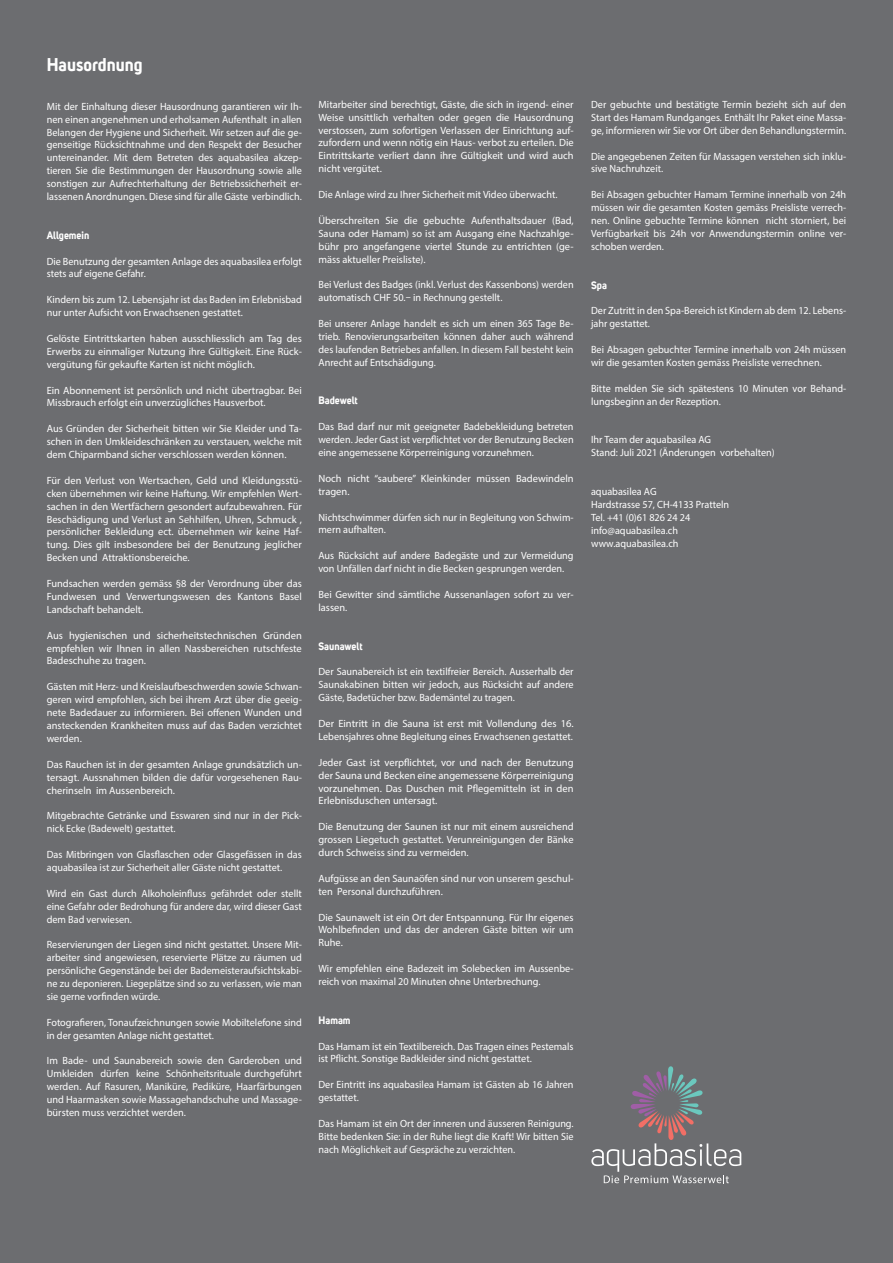
<style>
.page{position:relative;width:893px;height:1263px;background:#6c6d70}
.page>*{position:absolute;margin:0;border:0;box-sizing:border-box;transform-origin:0 0}
.t1{font:700 18px "Uni Sans";color:#fff}
.t2{font:10.5px/12.9px "Myriad Pro";color:#fff;text-align:justify}
.t3{font:700 10.5px "Uni Sans";color:#fff}
</style>
<div class="page">
<svg style="left:591px;top:1066px;width:150px;height:117px"></svg>
<p class="t1" style="left:47px;top:54px;width:97px">Hausordnung</p>
<p class="t2" style="left:47px;top:100px;width:257px">Mit der Einhaltung dieser Hausordnung garantieren wir Ih&shy;nen einen angenehmen und erholsamen Aufenthalt in allen Belangen der Hygiene und Sicherheit. Wir setzen auf die ge&shy;genseitige Rücksichtnahme und den Respekt der Besucher untereinander. Mit dem Betreten des aquabasilea akzep&shy;tieren Sie die Bestimmungen der Hausordnung sowie alle sonstigen zur Aufrechterhaltung der Betriebssicherheit er&shy;lassenen Anordnungen. Diese sind für alle Gäste verbindlich.</p>
<p class="t3" style="left:47px;top:229px;width:44px">Allgemein</p>
<p class="t2" style="left:47px;top:254px;width:257px">Die Benutzung der gesamten Anlage des aquabasilea erfolgt stets auf eigene Gefahr.</p>
<p class="t2" style="left:47px;top:293px;width:257px">Kindern bis zum 12. Lebensjahr ist das Baden im Erlebnisbad nur unter Aufsicht von Erwachsenen gestattet.</p>
<p class="t2" style="left:47px;top:332px;width:257px">Gelöste Eintrittskarten haben ausschliesslich am Tag des Erwerbs zu einmaliger Nutzung ihre Gültigkeit. Eine Rück&shy;vergütung für gekaufte Karten ist nicht möglich.</p>
<p class="t2" style="left:47px;top:383px;width:257px">Ein Abonnement ist persönlich und nicht übertragbar. Bei<br>Missbrauch erfolgt ein unverzügliches Hausverbot.</p>
<p class="t2" style="left:47px;top:422px;width:257px">Aus Gründen der Sicherheit bitten wir Sie Kleider und Ta&shy;schen in den Umkleideschränken zu verstauen, welche mit dem Chiparmband sicher verschlossen werden können.</p>
<p class="t2" style="left:47px;top:474px;width:257px">Für den Verlust von Wertsachen, Geld und Kleidungsstü&shy;cken übernehmen wir keine Haftung. Wir empfehlen Wert&shy;sachen in den Wertfächern gesondert aufzubewahren. Für Beschädigung und Verlust an Sehhilfen, Uhren, Schmuck , persönlicher Bekleidung ect. übernehmen wir keine Haf&shy;tung. Dies gilt insbesondere bei der Benutzung jeglicher Becken und Attraktionsbereiche.</p>
<p class="t2" style="left:47px;top:577px;width:257px">Fundsachen werden gemäss §8 der Verordnung über das Fundwesen und Verwertungswesen des Kantons Basel Landschaft behandelt.</p>
<p class="t2" style="left:47px;top:628px;width:257px">Aus hygienischen und sicherheitstechnischen Gründen empfehlen wir Ihnen in allen Nassbereichen rutschfeste Badeschuhe zu tragen.</p>
<p class="t2" style="left:47px;top:680px;width:257px">Gästen mit Herz- und Kreislaufbeschwerden sowie Schwan&shy;geren wird empfohlen, sich bei ihrem Arzt über die geeig&shy;nete Badedauer zu informieren. Bei offenen Wunden und ansteckenden Krankheiten muss auf das Baden verzichtet werden.</p>
<p class="t2" style="left:47px;top:757px;width:257px">Das Rauchen ist in der gesamten Anlage grundsätzlich un&shy;tersagt. Aussnahmen bilden die dafür vorgesehenen Rau&shy;cherinseln im Aussenbereich.</p>
<p class="t2" style="left:47px;top:809px;width:257px">Mitgebrachte Getränke und Esswaren sind nur in der Pick&shy;nick Ecke (Badewelt) gestattet.</p>
<p class="t2" style="left:47px;top:848px;width:257px">Das Mitbringen von Glasflaschen oder Glasgefässen in das aquabasilea ist zur Sicherheit aller Gäste nicht gestattet.</p>
<p class="t2" style="left:47px;top:886px;width:257px">Wird ein Gast durch Alkoholeinfluss gefährdet oder stellt eine Gefahr oder Bedrohung für andere dar, wird dieser Gast dem Bad verwiesen.</p>
<p class="t2" style="left:47px;top:938px;width:257px">Reservierungen der Liegen sind nicht gestattet. Unsere Mit&shy;arbeiter sind angewiesen, reservierte Plätze zu räumen ud persönliche Gegenstände bei der Bademeisteraufsichtskabi&shy;ne zu deponieren. Liegeplätze sind so zu verlassen, wie man sie gerne vorfinden würde.</p>
<p class="t2" style="left:47px;top:1015px;width:257px">Fotografieren, Tonaufzeichnungen sowie Mobiltelefone sind in der gesamten Anlage nicht gestattet.</p>
<p class="t2" style="left:47px;top:1054px;width:257px">Im Bade- und Saunabereich sowie den Garderoben und Umkleiden dürfen keine Schönheitsrituale durchgeführt werden. Auf Rasuren, Maniküre, Pediküre, Haarfärbungen und Haarmasken sowie Massagehandschuhe und Massage&shy;bürsten muss verzichtet werden.</p>
<p class="t2" style="left:318px;top:98px;width:257px">Mitarbeiter sind berechtigt, Gäste, die sich in irgend- einer Weise unsittlich verhalten oder gegen die Hausordnung verstossen, zum sofortigen Verlassen der Einrichtung auf&shy;zufordern und wenn nötig ein Haus- verbot zu erteilen. Die Eintrittskarte verliert dann ihre Gültigkeit und wird auch nicht vergütet.</p>
<p class="t2" style="left:318px;top:188px;width:241px">Die Anlage wird zu Ihrer Sicherheit mit Video überwacht.</p>
<p class="t2" style="left:318px;top:214px;width:257px">Überschreiten Sie die gebuchte Aufenthaltsdauer (Bad, Sauna oder Hamam) so ist am Ausgang eine Nachzahlge&shy;bühr pro angefangene viertel Stunde zu entrichten (ge&shy;mäss aktueller Preisliste).</p>
<p class="t2" style="left:318px;top:278px;width:257px">Bei Verlust des Badges (inkl. Verlust des Kassenbons) werden automatisch CHF 50.– in Rechnung gestellt.</p>
<p class="t2" style="left:318px;top:317px;width:257px">Bei unserer Anlage handelt es sich um einen 365 Tage Be&shy;trieb. Renovierungsarbeiten können daher auch während des laufenden Betriebes anfallen. In diesem Fall besteht kein Anrecht auf Entschädigung.</p>
<p class="t3" style="left:318px;top:394px;width:41px">Badewelt</p>
<p class="t2" style="left:318px;top:420px;width:257px">Das Bad darf nur mit geeigneter Badebekleidung betreten werden. Jeder Gast ist verpflichtet vor der Benutzung Becken eine angemessene Körperreinigung vorzunehmen.</p>
<p class="t2" style="left:318px;top:472px;width:257px">Noch nicht “saubere” Kleinkinder müssen Badewindeln tragen.</p>
<p class="t2" style="left:318px;top:510px;width:257px">Nichtschwimmer dürfen sich nur in Begleitung von Schwim&shy;mern aufhalten.</p>
<p class="t2" style="left:318px;top:549px;width:257px">Aus Rücksicht auf andere Badegäste und zur Vermeidung von Unfällen darf nicht in die Becken gesprungen werden.</p>
<p class="t2" style="left:318px;top:588px;width:257px">Bei Gewitter sind sämtliche Aussenanlagen sofort zu ver&shy;lassen.</p>
<p class="t3" style="left:318px;top:639px;width:46px">Saunawelt</p>
<p class="t2" style="left:318px;top:665px;width:257px">Der Saunabereich ist ein textilfreier Bereich. Ausserhalb der Saunakabinen bitten wir jedoch, aus Rücksicht auf andere Gäste, Badetücher bzw. Bademäntel zu tragen.</p>
<p class="t2" style="left:318px;top:717px;width:257px">Der Eintritt in die Sauna ist erst mit Vollendung des 16.<br>Lebensjahres ohne Begleitung eines Erwachsenen gestattet.</p>
<p class="t2" style="left:318px;top:755px;width:257px">Jeder Gast ist verpflichtet, vor und nach der Benutzung der Sauna und Becken eine angemessene Körperreinigung vorzunehmen. Das Duschen mit Pflegemitteln ist in den Erlebnisduschen untersagt.</p>
<p class="t2" style="left:318px;top:820px;width:257px">Die Benutzung der Saunen ist nur mit einem ausreichend grossen Liegetuch gestattet. Verunreinigungen der Bänke durch Schweiss sind zu vermeiden.</p>
<p class="t2" style="left:318px;top:872px;width:257px">Aufgüsse an den Saunaöfen sind nur von unserem geschul&shy;ten Personal durchzuführen.</p>
<p class="t2" style="left:318px;top:910px;width:257px">Die Saunawelt ist ein Ort der Entspannung. Für Ihr eigenes Wohlbefinden und das der anderen Gäste bitten wir um Ruhe.</p>
<p class="t2" style="left:318px;top:962px;width:257px">Wir empfehlen eine Badezeit im Solebecken im Aussenbe&shy;reich von maximal 20 Minuten ohne Unterbrechung.</p>
<p class="t3" style="left:318px;top:1013px;width:34px">Hamam</p>
<p class="t2" style="left:318px;top:1039px;width:257px">Das Hamam ist ein Textilbereich. Das Tragen eines Pestemals ist Pflicht. Sonstige Badkleider sind nicht gestattet.</p>
<p class="t2" style="left:318px;top:1078px;width:257px">Der Eintritt ins aquabasilea Hamam ist Gästen ab 16 Jahren gestattet.</p>
<p class="t2" style="left:318px;top:1117px;width:257px">Das Hamam ist ein Ort der inneren und äusseren Reinigung.<br>Bitte bedenken Sie: in der Ruhe liegt die Kraft! Wir bitten Sie nach Möglichkeit auf Gespräche zu verzichten.</p>
<p class="t2" style="left:591px;top:98px;width:257px">Der gebuchte und bestätigte Termin bezieht sich auf den Start des Hamam Rundganges. Enthält Ihr Paket eine Massa&shy;ge, informieren wir Sie vor Ort über den Behandlungstermin.</p>
<p class="t2" style="left:591px;top:149px;width:257px">Die angegebenen Zeiten für Massagen verstehen sich inklu&shy;sive Nachruhzeit.</p>
<p class="t2" style="left:591px;top:188px;width:257px">Bei Absagen gebuchter Hamam Termine innerhalb von 24h müssen wir die gesamten Kosten gemäss Preisliste verrech&shy;nen. Online gebuchte Termine können nicht storniert, bei Verfügbarkeit bis 24h vor Anwendungstermin online ver&shy;schoben werden.</p>
<p class="t3" style="left:591px;top:278px;width:17px">Spa</p>
<p class="t2" style="left:591px;top:304px;width:257px">Der Zutritt in den Spa-Bereich ist Kindern ab dem 12. Lebens&shy;jahr gestattet.</p>
<p class="t2" style="left:591px;top:343px;width:257px">Bei Absagen gebuchter Termine innerhalb von 24h müssen wir die gesamten Kosten gemäss Preisliste verrechnen.</p>
<p class="t2" style="left:591px;top:382px;width:257px">Bitte melden Sie sich spätestens 10 Minuten vor Behand&shy;lungsbeginn an der Rezeption.</p>
<p class="t2" style="left:591px;top:433px;width:122px">Ihr Team der aquabasilea AG</p>
<p class="t2" style="left:591px;top:446px;width:185px">Stand: Juli 2021 (Änderungen vorbehalten)</p>
<p class="t2" style="left:591px;top:485px;width:67px">aquabasilea AG</p>
<p class="t2" style="left:591px;top:498px;width:140px">Hardstrasse 57, CH-4133 Pratteln</p>
<p class="t2" style="left:591px;top:511px;width:101px">Tel. +41 (0)61 826 24 24</p>
<p class="t2" style="left:591px;top:524px;width:89px">info@aquabasilea.ch</p>
<p class="t2" style="left:591px;top:536px;width:89px">www.aquabasilea.ch</p>
</div>
